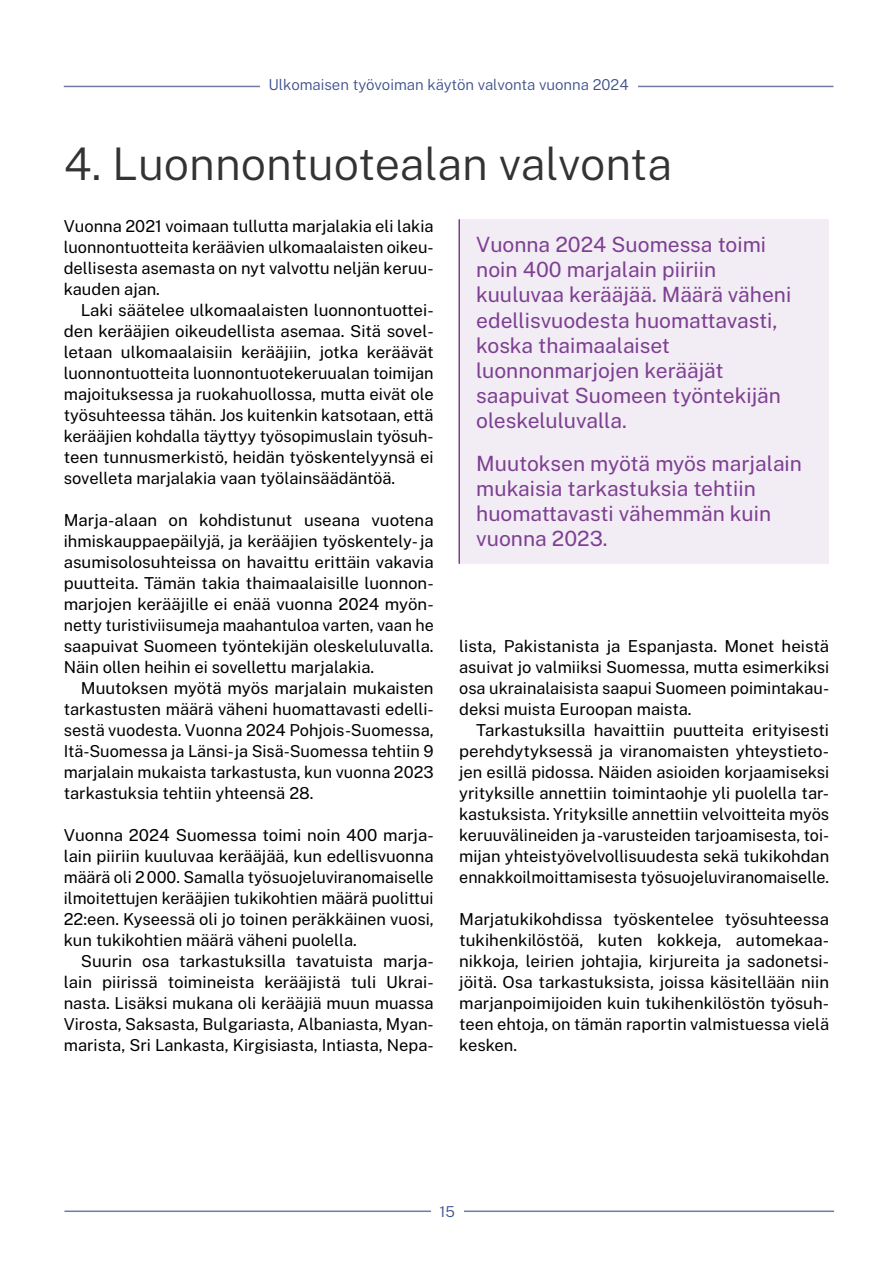
<style>
.page{position:relative;width:893px;height:1263px;background:#fff}
.page>*{position:absolute;margin:0;border:0;box-sizing:border-box;transform-origin:0 0}
.Otsikko{font:300 45px "Public Sans";color:#333}
.t1{font:21px/25.2px "Public Sans";color:#7d3f92}
.Leipis{font:16.5px/21px "Public Sans";color:#000;text-align:justify}
.Alkuleipis_ylavali{font:16.5px/21px "Public Sans";color:#000;text-align:justify}
.Alkuleipis{font:16.5px/21px "Public Sans";color:#000;text-align:justify}
.t2{font:300 15px "Public Sans";color:#3e508a}
</style>
<div class="page">
<hr style="left:64px;top:86px;width:769px;height:1px;background:#6e7ca7">
<div style="left:260px;top:68px;width:377px;height:34px;background:#fff"></div>
<hr style="left:64px;top:1210px;width:770px;height:2px;background:#6e7ca7">
<div style="left:431px;top:1194px;width:32px;height:35px;background:#fff"></div>
<div style="left:459px;top:219px;width:370px;height:345px;background:#f2ecf4"></div>
<hr style="left:458px;top:219px;width:2px;height:345px;background:#7d3f92">
<p class="t2" style="left:269px;top:75px;width:362px">Ulkomaisen työvoiman käytön valvonta vuonna 2024</p>
<h2 class="Otsikko" style="left:64px;top:132px;width:610px">4. Luonnontuotealan valvonta</h2>
<p class="Alkuleipis" style="left:64px;top:215px;width:371px">Vuonna 2021 voimaan tullutta marjalakia eli lakia luonnontuotteita keräävien ulkomaalaisten oikeu&shy;dellisesta asemasta on nyt valvottu neljän keruu&shy;kauden ajan.</p>
<p class="Leipis" style="left:64px;top:299px;width:372px;text-indent:17px">Laki säätelee ulkomaalaisten luonnontuottei&shy;den kerääjien oikeudellista asemaa. Sitä sovel&shy;letaan ulkomaalaisiin kerääjiin, jotka keräävät luonnontuotteita luonnontuotekeruualan toimijan majoituksessa ja ruokahuollossa, mutta eivät ole työsuhteessa tähän. Jos kuitenkin katsotaan, että kerääjien kohdalla täyttyy työsopimuslain työsuh&shy;teen tunnusmerkistö, heidän työskentelyynsä ei sovelleta marjalakia vaan työlainsäädäntöä.</p>
<p class="Alkuleipis_ylavali" style="left:64px;top:509px;width:371px">Marja-alaan on kohdistunut useana vuotena ihmiskauppaepäilyjä, ja kerääjien työskentely- ja asumisolosuhteissa on havaittu erittäin vakavia puutteita. Tämän takia thaimaalaisille luonnon&shy;marjojen kerääjille ei enää vuonna 2024 myön&shy;netty turistiviisumeja maahantuloa varten, vaan he saapuivat Suomeen työntekijän oleskeluluvalla.<br>Näin ollen heihin ei sovellettu marjalakia.</p>
<p class="Leipis" style="left:64px;top:677px;width:371px;text-indent:17px">Muutoksen myötä myös marjalain mukaisten tarkastusten määrä väheni huomattavasti edelli&shy;sestä vuodesta. Vuonna 2024 Pohjois-Suomessa, Itä-Suomessa ja Länsi-ja Sisä-Suomessa tehtiin 9 marjalain mukaista tarkastusta, kun vuonna 2023 tarkastuksia tehtiin yhteensä 28.</p>
<p class="Alkuleipis_ylavali" style="left:64px;top:824px;width:372px">Vuonna 2024 Suomessa toimi noin 400 marja&shy;lain piiriin kuuluvaa kerääjää, kun edellisvuonna määrä oli 2000. Samalla työsuojeluviranomaiselle ilmoitettujen kerääjien tukikohtien määrä puolittui 22:een. Kyseessä oli jo toinen peräkkäinen vuosi, kun tukikohtien määrä väheni puolella.</p>
<p class="Leipis" style="left:64px;top:950px;width:371px;text-indent:17px">Suurin osa tarkastuksilla tavatuista marja&shy;lain piirissä toimineista kerääjistä tuli Ukrai&shy;nasta. Lisäksi mukana oli kerääjiä muun muassa Virosta, Saksasta, Bulgariasta, Albaniasta, Myan&shy;marista, Sri Lankasta, Kirgisiasta, Intiasta, Nepa-</p>
<p class="t1" style="left:476px;top:231px;width:316px">Vuonna 2024 Suomessa toimi noin 400 marjalain piiriin kuuluvaa kerääjää. Määrä väheni edellisvuodesta huomattavasti, koska thaimaalaiset luonnonmarjojen kerääjät saapuivat Suomeen työntekijän oleskeluluvalla.</p>
<p class="t1" style="left:476px;top:449px;width:327px">Muutoksen myötä myös marjalain mukaisia tarkastuksia tehtiin huomattavasti vähemmän kuin vuonna 2023.</p>
<p class="Leipis" style="left:459px;top:635px;width:371px">lista, Pakistanista ja Espanjasta. Monet heistä asuivat jo valmiiksi Suomessa, mutta esimerkiksi osa ukrainalaisista saapui Suomeen poimintakau&shy;deksi muista Euroopan maista.</p>
<p class="Leipis" style="left:459px;top:719px;width:371px;text-indent:17px">Tarkastuksilla havaittiin puutteita erityisesti perehdytyksessä ja viranomaisten yhteystieto&shy;jen esillä pidossa. Näiden asioiden korjaamiseksi yrityksille annettiin toimintaohje yli puolella tar&shy;kastuksista. Yrityksille annettiin velvoitteita myös keruuvälineiden ja -varusteiden tarjoamisesta, toi&shy;mijan yhteistyövelvollisuudesta sekä tukikohdan ennakkoilmoittamisesta työsuojeluviranomaiselle.</p>
<p class="Alkuleipis_ylavali" style="left:459px;top:908px;width:371px">Marjatukikohdissa työskentelee työsuhteessa tukihenkilöstöä, kuten kokkeja, automekaa&shy;nikkoja, leirien johtajia, kirjureita ja sadonetsi&shy;jöitä. Osa tarkastuksista, joissa käsitellään niin marjanpoimijoiden kuin tukihenkilöstön työsuh&shy;teen ehtoja, on tämän raportin valmistuessa vielä kesken.</p>
<p class="t2" style="left:439px;top:1201px;width:17px">15</p>
</div>
